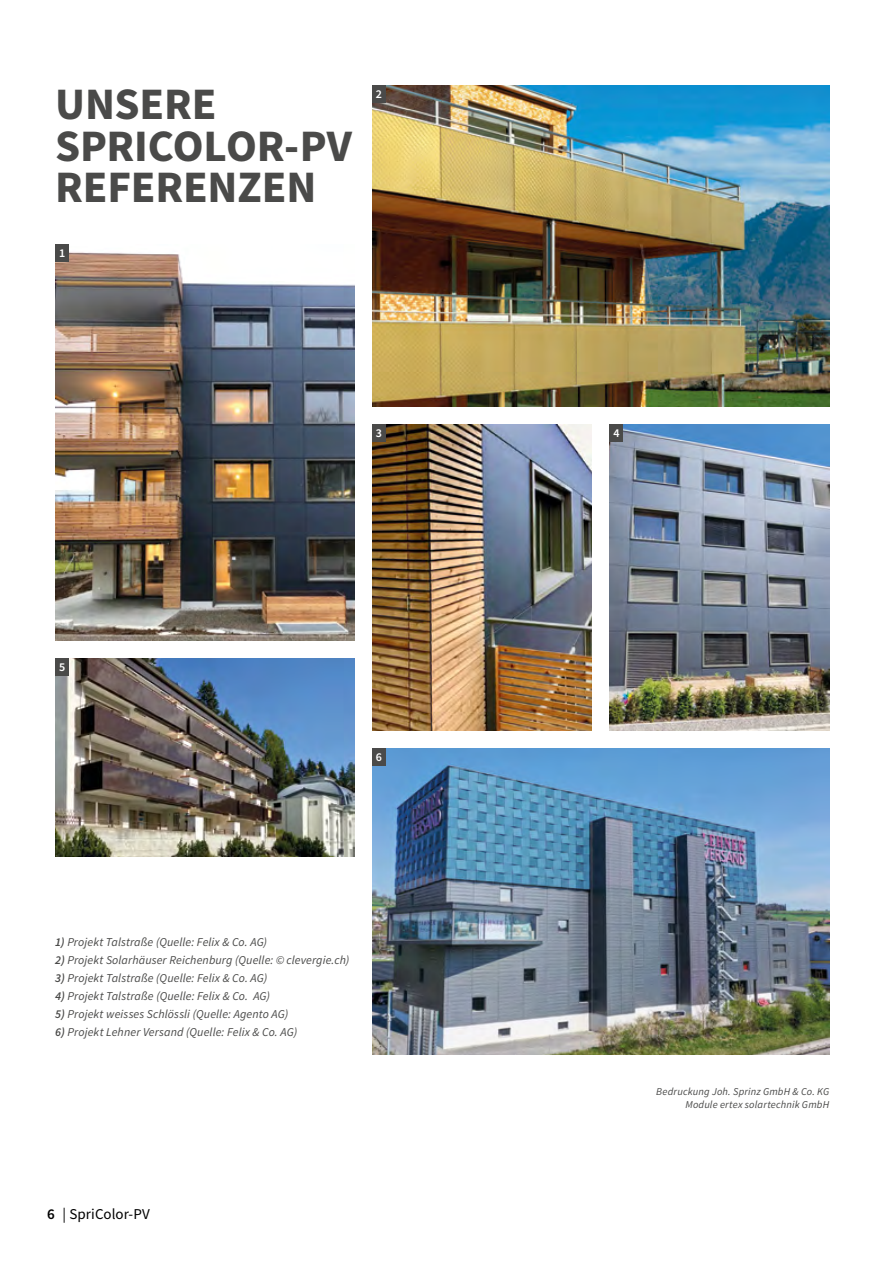
<style>
.page{position:relative;width:893px;height:1263px;background:#fff}
.page>*{position:absolute;margin:0;border:0;box-sizing:border-box;transform-origin:0 0}
.t1{font:700 45px/42px "Source Sans Pro";letter-spacing:-.005em;color:#4a4a49}
.t2{font:15px "Source Sans Pro";letter-spacing:.005em;color:#000}
.t3{font:italic 12px "Source Sans Pro";letter-spacing:.01em;color:#4a4a49}
.t4{font:600 12px "Source Sans Pro";color:#fff}
.t5{font:italic 10.5px/13.2px "Source Sans Pro";letter-spacing:.015em;color:#4a4a49;text-align:right}
.s1{font-weight:600}
</style>
<div class="page">
<img style="left:372px;top:85px;width:457px;height:321px">
<img style="left:372px;top:424px;width:220px;height:306px">
<img style="left:372px;top:748px;width:457px;height:306px">
<img style="left:610px;top:424px;width:219px;height:306px">
<img style="left:55px;top:658px;width:299px;height:198px">
<img style="left:55px;top:252px;width:299px;height:388px">
<div style="left:55px;top:244px;width:14px;height:17px;background:#4a4a49"></div>
<div style="left:372px;top:85px;width:14px;height:17px;background:#4a4a49"></div>
<div style="left:372px;top:424px;width:14px;height:17px;background:#4a4a49"></div>
<div style="left:55px;top:658px;width:14px;height:17px;background:#4a4a49"></div>
<div style="left:372px;top:748px;width:14px;height:17px;background:#4a4a49"></div>
<div style="left:610px;top:424px;width:13px;height:17px;background:#4a4a49"></div>
<h1 class="t1" style="left:55px;top:84px;width:298px">UNSERE<br>SPRICOLOR-PV<br>REFERENZEN</h1>
<p class="t4" style="left:59px;top:245px;width:8px">1</p>
<p class="t4" style="left:376px;top:86px;width:8px">2</p>
<p class="t4" style="left:376px;top:424px;width:8px">3</p>
<p class="t4" style="left:59px;top:659px;width:8px">5</p>
<p class="t4" style="left:376px;top:748px;width:8px">6</p>
<p class="t3" style="left:55px;top:934px;width:213px"><span class="s1">1)</span> Projekt Talstraße (Quelle: Felix &amp; Co. AG)</p>
<p class="t3" style="left:55px;top:952px;width:296px"><span class="s1">2)</span> Projekt Solarhäuser Reichenburg (Quelle: © clevergie.ch)</p>
<p class="t3" style="left:55px;top:970px;width:214px"><span class="s1">3)</span> Projekt Talstraße (Quelle: Felix &amp; Co. AG)</p>
<p class="t3" style="left:55px;top:988px;width:216px"><span class="s1">4)</span> Projekt Talstraße (Quelle: Felix &amp; Co. AG)</p>
<p class="t3" style="left:55px;top:1006px;width:234px"><span class="s1">5)</span> Projekt weisses Schlössli (Quelle: Agento AG)</p>
<p class="t3" style="left:55px;top:1024px;width:243px"><span class="s1">6)</span> Projekt Lehner Versand (Quelle: Felix &amp; Co. AG)</p>
<p class="t2" style="left:47px;top:1204px;width:104px"><span class="s1">6</span> | SpriColor-PV</p>
<p class="t4" style="left:613px;top:424px;width:8px">4</p>
<p class="t5" style="left:656px;top:1085px;width:174px">Bedruckung Joh. Sprinz GmbH &amp; Co. KG<br>Module ertex solartechnik GmbH</p>
</div>
